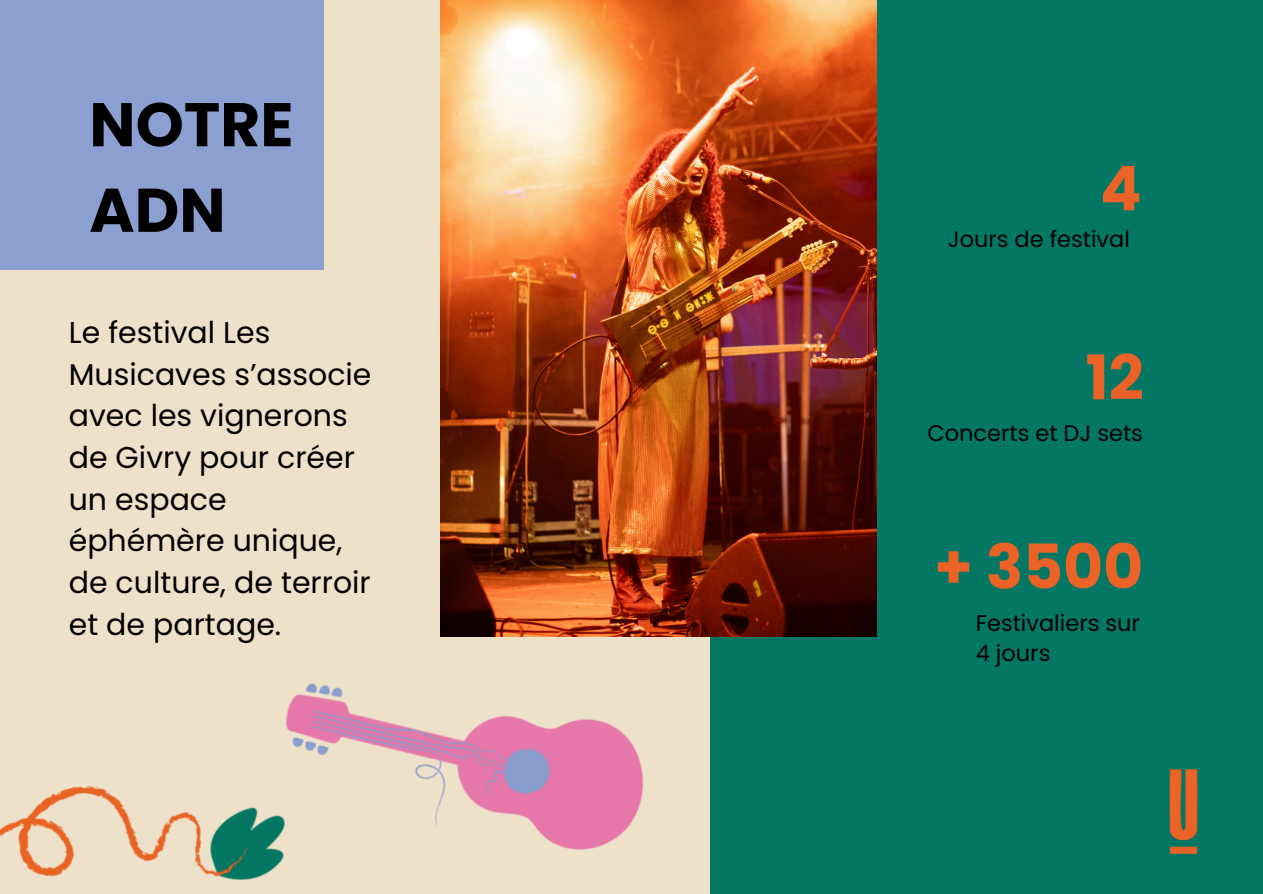
<style>
.page{position:relative;width:1263px;height:894px;background:#fff}
.page>*{position:absolute;margin:0;border:0;box-sizing:border-box;transform-origin:0 0}
.t1{font:700 61.5px/85.5px "Poppins";color:#000}
.t2{font:700 61.5px "Poppins";color:#eb6226}
.t3{font:30px/41.7px "Poppins";color:#000}
.t4{font:22.5px/30.3px "Poppins";color:#000}
</style>
<div class="page">
<div style="left:0;top:0;width:1263px;height:893px;background:#eee1c9"></div>
<div style="left:710px;top:0;width:553px;height:893px;background:#037764"></div>
<img style="left:440px;top:0;width:436px;height:636px">
<img style="left:1169px;top:769px;width:29px;height:85px">
<img style="left:323px;top:685px;width:321px;height:165px">
<img style="left:0;top:683px;width:323px;height:198px">
<div style="left:0;top:0;width:323px;height:269px;background:#8c9fd1"></div>
<p class="t1" style="left:89px;top:82px;width:206px">NOTRE<br>ADN</p>
<p class="t3" style="left:69px;top:311px;width:304px">Le festival Les<br>Musicaves s’associe avec les vignerons de Givry pour créer un espace éphémère unique, de culture, de terroir et de partage.</p>
<p class="t2" style="left:1100px;top:146px;width:43px">4</p>
<h2 class="t4" style="left:948px;top:224px;width:184px">Jours de festival</h2>
<p class="t2" style="left:1085px;top:334px;width:60px">12</p>
<p class="t4" style="left:927px;top:418px;width:217px">Concerts et DJ sets</p>
<p class="t2" style="left:934px;top:523px;width:211px">+ 3500</p>
<p class="t4" style="left:976px;top:607px;width:166px">Festivaliers sur<br>4 jours</p>
</div>
